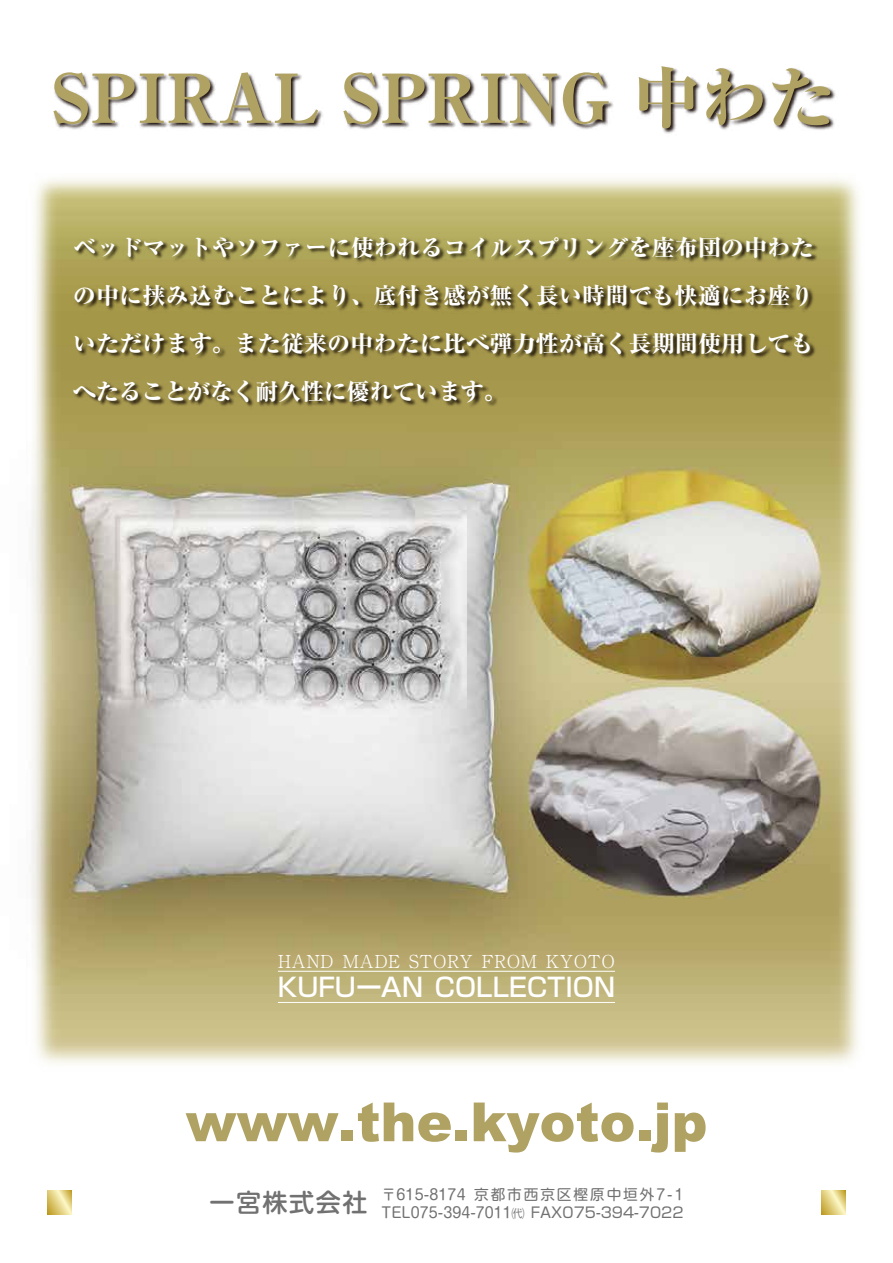
<style>
.page{position:relative;width:893px;height:1263px;background:#fff}
.page>*{position:absolute;margin:0;border:0;box-sizing:border-box;transform-origin:0 0}
.t1{font:800 67.5px "Ryumin Pr 6 N";color:#b0a262}
.t2{font:900 54px "Arial";color:#b0a262}
.t3{font:500 25.8px "Shin Go Pr 6 N";color:#fff}
.t4{font:500 25.05px "Shin M Go Pro";letter-spacing:.06em;color:#727171}
.t5{font:800 22.8px/48px "Ryumin Pr 6 N";letter-spacing:.015em;color:#fff;text-align:justify}
.t6{font:300 17.85px "Ryumin Pr 6 N";letter-spacing:.02em;color:#fff}
.t7{font:14.7px/18px "Shin M Go Pro";letter-spacing:.015em;color:#727171}
.t8{font:14.7px "Shin Go Pr 6 N";letter-spacing:.005em;color:#727171}
</style>
<div class="page">
<img style="left:31px;top:178px;width:829px;height:1037px">
<hr style="left:278px;top:971px;width:337px;height:1px;background:#fff">
<hr style="left:278px;top:1002px;width:337px;height:1px;background:#fff">
<img style="left:71px;top:234px;width:751px;height:239px">
<svg style="left:821px;top:1191px;width:24px;height:24px"></svg>
<svg style="left:48px;top:1191px;width:24px;height:24px"></svg>
<img style="left:54px;top:67px;width:782px;height:67px">
<svg style="left:512px;top:1207px;width:12px;height:8px"></svg>
<h1 class="t1" style="left:52px;top:45px;width:785px">SPIRAL SPRING 中わた</h1>
<p class="t5" style="left:73px;top:223px;width:742px">ベッドマットやソファーに使われるコイルスプリングを座布団の中わたの中に挟み込むことにより、底付き感が無く長い時間でも快適にお座りいただけます。また従来の中わたに比べ弾力性が高く長期間使用してもへたることがなく耐久性に優れています。</p>
<p class="t6" style="left:278px;top:948px;width:339px">HAND MADE STORY FROM KYOTO</p>
<p class="t3" style="left:278px;top:966px;width:339px">KUFUーAN COLLECTION</p>
<h2 class="t2" style="left:186px;top:1083px;width:523px">www.the.kyoto.jp</h2>
<p class="t4" style="left:209px;top:1182px;width:160px">一宮株式会社</p>
<p class="t7" style="left:382px;top:1183px;width:303px">〒615-8174 京都市西京区樫原中垣外7-1<br>TEL075-394-7011</p>
<p class="t8" style="left:531px;top:1200px;width:154px">FAX075-394-7022</p>
</div>
